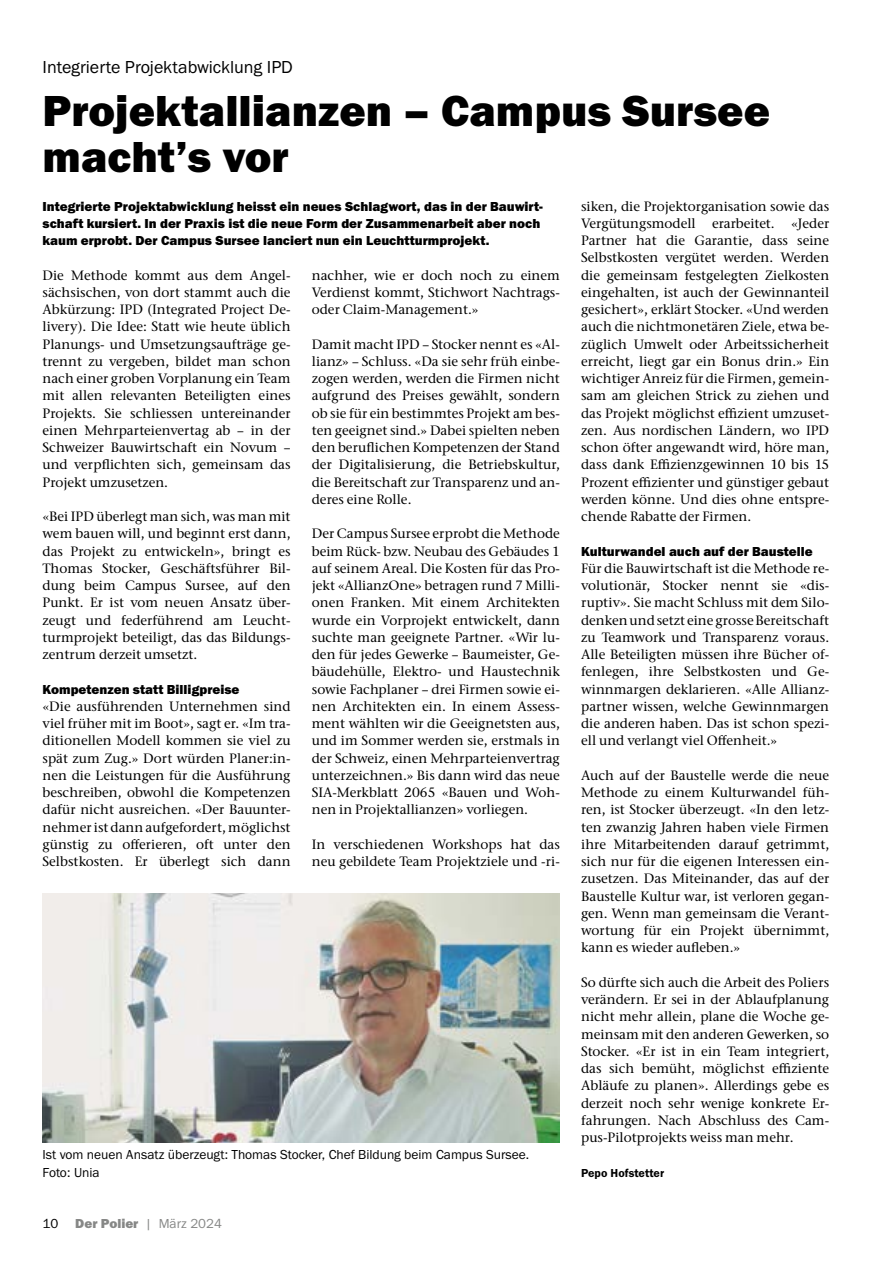
<style>
.page{position:relative;width:893px;height:1263px;background:#fff}
.page>*{position:absolute;margin:0;border:0;box-sizing:border-box;transform-origin:0 0}
.Titel_Titelgeschichte{font:45px/46.5px "Franklin Gothic URW Hea";color:#000}
.Rubrik{font:18px "Franklin Gothic URW Boo";color:#000}
.Lauftext_Stone_Serif{font:500 13.5px/17.2px "Stone Serif ITC Pro";color:#000;text-align:justify}
.Lead{font:13.5px/17.2px "Franklin Gothic URW Hea";color:#000}
.Bildlegende_pos{font:13.5px/17.2px "Franklin Gothic URW Boo";color:#000}
.Zwischentitel{font:13.5px "Franklin Gothic URW Hea";color:#000}
.t1{font:13.5px "Franklin Gothic URW Hea";color:#868786}
.Info_Autor{font:12px "Franklin Gothic URW Dem";color:#000}
.s1{font-family:"Franklin Gothic URW Boo";color:#000}
.s2{font-family:"Franklin Gothic URW Boo"}
</style>
<div class="page">
<img style="left:43px;top:893px;width:517px;height:249px">
<p class="Rubrik" style="left:43px;top:55px;width:252px">Integrierte Projektabwicklung IPD</p>
<p class="Titel_Titelgeschichte" style="left:43px;top:86px;width:729px">Projektallianzen – Campus Sursee macht’s vor</p>
<p class="Lead" style="left:43px;top:197px;width:502px">Integrierte Projektabwicklung heisst ein neues Schlagwort, das in der Bauwirt&shy;schaft kursiert. In der Praxis ist die neue Form der Zusammenarbeit aber noch kaum erprobt. Der Campus Sursee lanciert nun ein Leuchtturmprojekt.</p>
<p class="Lauftext_Stone_Serif" style="left:43px;top:266px;width:250px">Die Methode kommt aus dem Angel&shy;sächsischen, von dort stammt auch die Abkürzung: IPD (Integrated Project De&shy;livery). Die Idee: Statt wie heute üblich Planungs- und Umsetzungsaufträge ge&shy;trennt zu vergeben, bildet man schon nach einer groben Vorplanung ein Team mit allen relevanten Beteiligten eines Projekts. Sie schliessen untereinander einen Mehrparteienvertag ab – in der Schweizer Bauwirtschaft ein Novum – und verpflichten sich, gemeinsam das Projekt umzusetzen.</p>
<p class="Lauftext_Stone_Serif" style="left:43px;top:508px;width:250px">«Bei IPD überlegt man sich, was man mit wem bauen will, und beginnt erst dann, das Projekt zu entwickeln», bringt es Thomas Stocker, Geschäftsführer Bil&shy;dung beim Campus Sursee, auf den Punkt. Er ist vom neuen Ansatz über&shy;zeugt und federführend am Leucht&shy;turmprojekt beteiligt, das das Bildungs&shy;zentrum derzeit umsetzt.</p>
<p class="Zwischentitel" style="left:43px;top:680px;width:198px">Kompetenzen statt Billigpreise</p>
<p class="Lauftext_Stone_Serif" style="left:43px;top:698px;width:250px">«Die ausführenden Unternehmen sind viel früher mit im Boot», sagt er. «Im tra&shy;ditionellen Modell kommen sie viel zu spät zum Zug.» Dort würden Planer:in&shy;nen die Leistungen für die Ausführung beschreiben, obwohl die Kompetenzen dafür nicht ausreichen. «Der Bauunter&shy;nehmer ist dann aufgefordert, möglichst günstig zu offerieren, oft unter den Selbstkosten. Er überlegt sich dann</p>
<p class="Lauftext_Stone_Serif" style="left:312px;top:266px;width:250px">nachher, wie er doch noch zu einem Verdienst kommt, Stichwort Nachtrags&shy;oder Claim-Management.»</p>
<p class="Lauftext_Stone_Serif" style="left:312px;top:335px;width:250px">Damit macht IPD – Stocker nennt es «Al&shy;lianz» – Schluss. «Da sie sehr früh einbe&shy;zogen werden, werden die Firmen nicht aufgrund des Preises gewählt, sondern ob sie für ein bestimmtes Projekt am bes&shy;ten geeignet sind.» Dabei spielten neben den beruflichen Kompetenzen der Stand der Digitalisierung, die Betriebskultur, die Bereitschaft zur Transparenz und an&shy;deres eine Rolle.</p>
<p class="Lauftext_Stone_Serif" style="left:312px;top:525px;width:250px">Der Campus Sursee erprobt die Methode beim Rück- bzw. Neubau des Gebäudes 1 auf seinem Areal. Die Kosten für das Pro&shy;jekt «AllianzOne» betragen rund 7 Milli&shy;onen Franken. Mit einem Architekten wurde ein Vorprojekt entwickelt, dann suchte man geeignete Partner. «Wir lu&shy;den für jedes Gewerke – Baumeister, Ge&shy;bäudehülle, Elektro- und Haustechnik sowie Fachplaner – drei Firmen sowie ei&shy;nen Architekten ein. In einem Assess&shy;ment wählten wir die Geeignetsten aus, und im Sommer werden sie, erstmals in der Schweiz, einen Mehrparteienvertrag unterzeichnen.» Bis dann wird das neue SIA-Merkblatt 2065 «Bauen und Woh&shy;nen in Projektallianzen» vorliegen.</p>
<p class="Lauftext_Stone_Serif" style="left:312px;top:836px;width:250px">In verschiedenen Workshops hat das neu gebildete Team Projektziele und -ri-</p>
<p class="Bildlegende_pos" style="left:43px;top:1146px;width:488px">Ist vom neuen Ansatz überzeugt: Thomas Stocker, Chef Bildung beim Campus Sursee.<br>Foto: Unia</p>
<p class="t1" style="left:43px;top:1215px;width:181px"><span class="s1">10</span> Der Polier <span class="s2">| März 2024</span></p>
<p class="Lauftext_Stone_Serif" style="left:581px;top:197px;width:250px">siken, die Projektorganisation sowie das Vergütungsmodell erarbeitet. «Jeder Partner hat die Garantie, dass seine Selbstkosten vergütet werden. Werden die gemeinsam festgelegten Zielkosten eingehalten, ist auch der Gewinnanteil gesichert», erklärt Stocker. «Und werden auch die nichtmonetären Ziele, etwa be&shy;züglich Umwelt oder Arbeitssicherheit erreicht, liegt gar ein Bonus drin.» Ein wichtiger Anreiz für die Firmen, gemein&shy;sam am gleichen Strick zu ziehen und das Projekt möglichst effizient umzuset&shy;zen. Aus nordischen Ländern, wo IPD schon öfter angewandt wird, höre man, dass dank Effizienzgewinnen 10 bis 15<br>Prozent effizienter und günstiger gebaut werden könne. Und dies ohne entspre&shy;chende Rabatte der Firmen.</p>
<p class="Zwischentitel" style="left:581px;top:542px;width:233px">Kulturwandel auch auf der Baustelle</p>
<p class="Lauftext_Stone_Serif" style="left:581px;top:560px;width:250px">Für die Bauwirtschaft ist die Methode re&shy;volutionär, Stocker nennt sie «dis&shy;ruptiv». Sie macht Schluss mit dem Silo&shy;denken und setzt eine grosse Bereitschaft zu Teamwork und Transparenz voraus.<br>Alle Beteiligten müssen ihre Bücher of&shy;fenlegen, ihre Selbstkosten und Ge&shy;winnmargen deklarieren. «Alle Allianz&shy;partner wissen, welche Gewinnmargen die anderen haben. Das ist schon spezi&shy;ell und verlangt viel Offenheit.»</p>
<p class="Lauftext_Stone_Serif" style="left:581px;top:767px;width:250px">Auch auf der Baustelle werde die neue Methode zu einem Kulturwandel füh&shy;ren, ist Stocker überzeugt. «In den letz&shy;ten zwanzig Jahren haben viele Firmen ihre Mitarbeitenden darauf getrimmt, sich nur für die eigenen Interessen ein&shy;zusetzen. Das Miteinander, das auf der Baustelle Kultur war, ist verloren gegan&shy;gen. Wenn man gemeinsam die Verant&shy;wortung für ein Projekt übernimmt, kann es wieder aufleben.»</p>
<p class="Lauftext_Stone_Serif" style="left:581px;top:974px;width:250px">So dürfte sich auch die Arbeit des Poliers verändern. Er sei in der Ablaufplanung nicht mehr allein, plane die Woche ge&shy;meinsam mit den anderen Gewerken, so Stocker. «Er ist in ein Team integriert, das sich bemüht, möglichst effiziente Abläufe zu planen». Allerdings gebe es derzeit noch sehr wenige konkrete Er&shy;fahrungen. Nach Abschluss des Cam&shy;pus-Pilotprojekts weiss man mehr.</p>
<p class="Info_Autor" style="left:581px;top:1165px;width:85px">Pepo Hofstetter</p>
</div>
